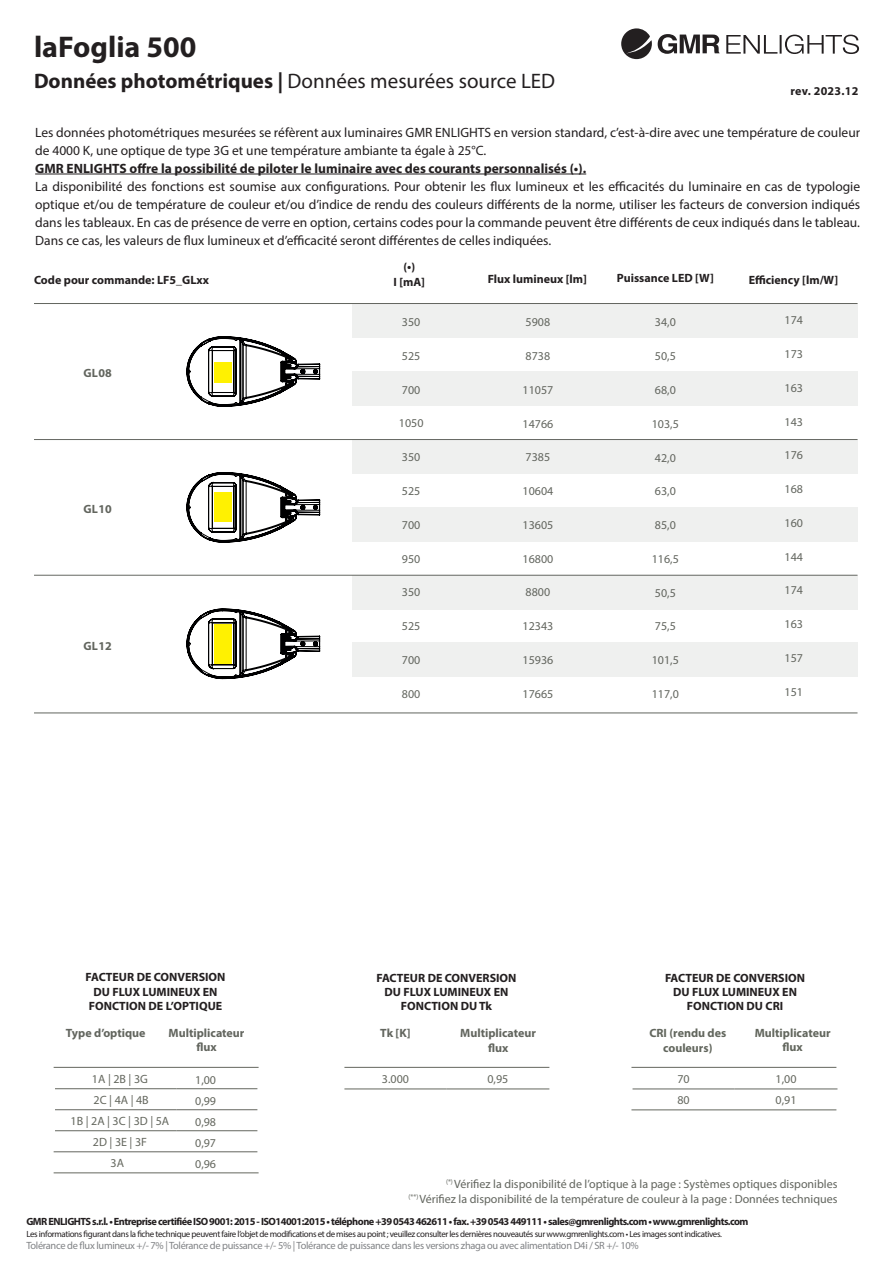
<style>
.page{position:relative;width:893px;height:1263px;background:#fff}
.page>*{position:absolute;margin:0;border:0;box-sizing:border-box;transform-origin:0 0}
.t1{font:700 30px "Myriad Pro";color:#231f20}
.t2{font:21px "Myriad Pro";color:#231f20}
.t3{font:13.5px/18px "Myriad Pro";color:#231f20}
.t4{font:700 13.5px "Myriad Pro";color:#231f20}
.t5{font:12px/14.4px "Myriad Pro";color:#62655e;text-align:right}
.t6{font:700 12px/14.4px "Myriad Pro";color:#231f20;text-align:center}
.t7{font:12px/21px "Myriad Pro";color:#64675e;text-align:center}
.t8{font:700 12px/14.4px "Myriad Pro";color:#62655e;text-align:center}
.t9{font:700 12px/14.4px "Myriad Pro";color:#62665d;text-align:center}
.t10{font:700 12px "Myriad Pro";letter-spacing:.02em;color:#231f20}
.t11{font:700 10.5px "Myriad Pro";letter-spacing:-.05em;color:#231f20}
.t12{font:10.5px "Myriad Pro";letter-spacing:-.03em;color:#808285}
.t13{font:9px "Myriad Pro";letter-spacing:-.04em;color:#231f20}
.s1{font-weight:700}
.s2{font-weight:600;font-size:13.5px}
</style>
<div class="page">
<svg style="left:621px;top:28px;width:31px;height:31px"></svg>
<svg style="left:658px;top:34px;width:61px;height:20px"></svg>
<svg style="left:726px;top:35px;width:133px;height:19px"></svg>
<hr style="left:34px;top:439px;width:823px;height:1px;background:#656762">
<hr style="left:34px;top:575px;width:823px;height:1px;background:#656762">
<hr style="left:34px;top:712px;width:823px;height:1px;background:#62655e">
<hr style="left:34px;top:303px;width:823px;height:1px;background:#62655e">
<svg style="left:187px;top:337px;width:133px;height:69px"></svg>
<div style="left:352px;top:371px;width:505px;height:35px;background:#eff0ef"></div>
<div style="left:352px;top:439px;width:505px;height:35px;background:#eff0ef"></div>
<div style="left:352px;top:507px;width:505px;height:34px;background:#eff0ef"></div>
<div style="left:352px;top:575px;width:505px;height:34px;background:#eff0ef"></div>
<div style="left:352px;top:303px;width:505px;height:35px;background:#eff0ef"></div>
<div style="left:352px;top:642px;width:505px;height:35px;background:#eff0ef"></div>
<svg style="left:187px;top:472px;width:133px;height:70px"></svg>
<svg style="left:187px;top:609px;width:133px;height:70px"></svg>
<hr style="left:344px;top:1088px;width:102px;height:1px;background:#64675e">
<hr style="left:446px;top:1088px;width:103px;height:1px;background:#64675e">
<hr style="left:632px;top:1089px;width:103px;height:1px;background:#64665f">
<hr style="left:735px;top:1089px;width:102px;height:1px;background:#64665f">
<hr style="left:344px;top:1067px;width:205px;height:1px;background:#64675e">
<hr style="left:631px;top:1067px;width:205px;height:1px;background:#64675e">
<hr style="left:631px;top:1109px;width:205px;height:1px;background:#64675e">
<hr style="left:55px;top:1109px;width:121px;height:1px;background:#64665f">
<hr style="left:176px;top:1109px;width:81px;height:1px;background:#64665f">
<hr style="left:55px;top:1130px;width:121px;height:1px;background:#64665f">
<hr style="left:176px;top:1130px;width:81px;height:1px;background:#64665f">
<hr style="left:55px;top:1088px;width:121px;height:1px;background:#64665f">
<hr style="left:176px;top:1088px;width:81px;height:1px;background:#64665f">
<hr style="left:54px;top:1067px;width:205px;height:1px;background:#64675e">
<hr style="left:54px;top:1172px;width:205px;height:1px;background:#64675e">
<hr style="left:54px;top:1151px;width:203px;height:1px;background:#64665f">
<hr style="left:35px;top:174px;width:551px;height:1px;background:#231f20">
<h1 class="t1" style="left:34px;top:27px;width:164px">laFoglia 500</h1>
<h2 class="t2" style="left:34px;top:68px;width:523px"><span class="s1">Données photométriques |</span> Données mesurées source LED</h2>
<p class="t10" style="left:790px;top:83px;width:69px">rev. 2023.12</p>
<p class="t3" style="left:35px;top:123px;width:826px">Les données photométriques mesurées se réfèrent aux luminaires GMR ENLIGHTS en version standard, c’est-à-dire avec une température de couleur de 4000 K, une optique de type 3G et une température ambiante ta égale à 25°C.</p>
<p class="t4" style="left:35px;top:159px;width:553px">GMR ENLIGHTS offre la possibilité de piloter le luminaire avec des courants personnalisés (•).</p>
<p class="t3" style="left:35px;top:177px;width:826px;text-align:justify">La disponibilité des fonctions est soumise aux configurations. Pour obtenir les flux lumineux et les efficacités du luminaire en cas de typologie optique et/ou de température de couleur et/ou d’indice de rendu des couleurs différents de la norme, utiliser les facteurs de conversion indiqués dans les tableaux. En cas de présence de verre en option, certains codes pour la commande peuvent être différents de ceux indiqués dans le tableau.<br>Dans ce cas, les valeurs de flux lumineux et d’efficacité seront différentes de celles indiquées.</p>
<p class="t6" style="left:34px;top:272px;width:177px">Code pour commande: LF5_GLxx</p>
<p class="t8" style="left:83px;top:366px;width:30px">GL08</p>
<p class="t8" style="left:83px;top:502px;width:30px">GL10</p>
<p class="t8" style="left:83px;top:638px;width:30px">GL12</p>
<p class="t6" style="left:394px;top:260px;width:33px">(<span class="s2">•</span>)<br>I [mA]</p>
<p class="t6" style="left:488px;top:271px;width:101px">Flux lumineux [lm]</p>
<p class="t6" style="left:617px;top:270px;width:99px">Puissance LED [W]</p>
<p class="t6" style="left:749px;top:272px;width:91px">Efficiency [lm/W]</p>
<p class="t5" style="left:402px;top:315px;width:20px">350</p>
<p class="t5" style="left:402px;top:349px;width:20px">525</p>
<p class="t5" style="left:402px;top:382px;width:20px">700</p>
<p class="t5" style="left:399px;top:416px;width:26px">1050</p>
<p class="t5" style="left:402px;top:450px;width:20px">350</p>
<p class="t5" style="left:402px;top:484px;width:20px">525</p>
<p class="t5" style="left:402px;top:517px;width:20px">700</p>
<p class="t5" style="left:402px;top:551px;width:20px">950</p>
<p class="t5" style="left:402px;top:585px;width:20px">350</p>
<p class="t5" style="left:402px;top:619px;width:20px">525</p>
<p class="t5" style="left:402px;top:652px;width:20px">700</p>
<p class="t5" style="left:402px;top:686px;width:20px">800</p>
<p class="t5" style="left:526px;top:315px;width:26px">5908</p>
<p class="t5" style="left:526px;top:349px;width:26px">8738</p>
<p class="t5" style="left:522px;top:382px;width:32px">11057</p>
<p class="t5" style="left:522px;top:416px;width:32px">14766</p>
<p class="t5" style="left:526px;top:450px;width:26px">7385</p>
<p class="t5" style="left:522px;top:484px;width:32px">10604</p>
<p class="t5" style="left:522px;top:517px;width:32px">13605</p>
<p class="t5" style="left:522px;top:551px;width:32px">16800</p>
<p class="t5" style="left:526px;top:585px;width:26px">8800</p>
<p class="t5" style="left:522px;top:619px;width:32px">12343</p>
<p class="t5" style="left:522px;top:652px;width:32px">15936</p>
<p class="t5" style="left:522px;top:686px;width:32px">17665</p>
<p class="t5" style="left:655px;top:315px;width:22px">34,0</p>
<p class="t5" style="left:655px;top:349px;width:22px">50,5</p>
<p class="t5" style="left:655px;top:383px;width:22px">68,0</p>
<p class="t5" style="left:652px;top:416px;width:29px">103,5</p>
<p class="t5" style="left:655px;top:450px;width:22px">42,0</p>
<p class="t5" style="left:655px;top:484px;width:22px">63,0</p>
<p class="t5" style="left:655px;top:518px;width:22px">85,0</p>
<p class="t5" style="left:652px;top:551px;width:29px">116,5</p>
<p class="t5" style="left:655px;top:585px;width:22px">50,5</p>
<p class="t5" style="left:655px;top:619px;width:22px">75,5</p>
<p class="t5" style="left:652px;top:653px;width:29px">101,5</p>
<p class="t5" style="left:652px;top:686px;width:29px">117,0</p>
<p class="t5" style="left:784px;top:313px;width:20px">174</p>
<p class="t5" style="left:784px;top:347px;width:20px">173</p>
<p class="t5" style="left:784px;top:380px;width:20px">163</p>
<p class="t5" style="left:784px;top:414px;width:20px">143</p>
<p class="t5" style="left:784px;top:448px;width:20px">176</p>
<p class="t5" style="left:784px;top:482px;width:20px">168</p>
<p class="t5" style="left:784px;top:515px;width:20px">160</p>
<p class="t5" style="left:784px;top:549px;width:20px">144</p>
<p class="t5" style="left:784px;top:583px;width:20px">174</p>
<p class="t5" style="left:784px;top:617px;width:20px">163</p>
<p class="t5" style="left:784px;top:650px;width:20px">157</p>
<p class="t5" style="left:784px;top:684px;width:20px">151</p>
<p class="t6" style="left:86px;top:970px;width:141px">FACTEUR DE CONVERSION<br>DU FLUX LUMINEUX EN<br>FONCTION DE L’OPTIQUE</p>
<p class="t8" style="left:66px;top:1025px;width:81px">Type d’optique</p>
<p class="t8" style="left:169px;top:1025px;width:77px">Multiplicateur flux</p>
<p class="t8" style="left:380px;top:1025px;width:32px">Tk [K]</p>
<p class="t8" style="left:460px;top:1025px;width:77px">Multiplicateur flux</p>
<p class="t9" style="left:649px;top:1025px;width:78px">CRI (rendu des couleurs)</p>
<p class="t9" style="left:755px;top:1025px;width:77px">Multiplicateur flux</p>
<p class="t6" style="left:377px;top:970px;width:141px">FACTEUR DE CONVERSION<br>DU FLUX LUMINEUX EN<br>FONCTION DU Tk</p>
<p class="t6" style="left:665px;top:970px;width:141px">FACTEUR DE CONVERSION<br>DU FLUX LUMINEUX EN<br>FONCTION DU CRI</p>
<p class="t7" style="left:71px;top:1068px;width:100px">1A | 2B | 3G<br>2C | 4A | 4B<br>1B | 2A | 3C | 3D | 5A<br>2D | 3E | 3F<br>3A</p>
<p class="t7" style="left:195px;top:1069px;width:22px;text-align:justify">1,00<br>0,99<br>0,98<br>0,97<br>0,96</p>
<p class="t7" style="left:382px;top:1068px;width:29px">3.000</p>
<p class="t7" style="left:487px;top:1068px;width:22px">0,95</p>
<p class="t7" style="left:677px;top:1068px;width:14px">70</p>
<p class="t7" style="left:775px;top:1068px;width:22px">1,00</p>
<p class="t7" style="left:677px;top:1089px;width:14px">80</p>
<p class="t7" style="left:775px;top:1089px;width:22px">0,91</p>
<p class="t5" style="left:409px;top:1177px;width:430px"><sup>(*)</sup> Vérifiez la disponibilité de l’optique à la page : Systèmes optiques disponibles<br><sup>(**)</sup> Vérifiez la disponibilité de la température de couleur à la page : Données techniques</p>
<p class="t11" style="left:26px;top:1215px;width:724px">GMR ENLIGHTS s.r.l. • Entreprise certifiée ISO 9001: 2015 - ISO14001:2015 • téléphone +39 0543 462611 • fax. +39 0543 449111 • sales@gmrenlights.com • www.gmrenlights.com</p>
<p class="t13" style="left:26px;top:1228px;width:697px">Les informations figurant dans la fiche technique peuvent faire l’objet de modifications et de mises au point ; veuillez consulter les dernières nouveautés sur www.gmrenlights.com • Les images sont indicatives.</p>
<p class="t12" style="left:26px;top:1239px;width:614px">Tolérance de flux lumineux +/- 7% | Tolérance de puissance +/- 5% | Tolérance de puissance dans les versions zhaga ou avec alimentation D4i / SR +/- 10%</p>
</div>
